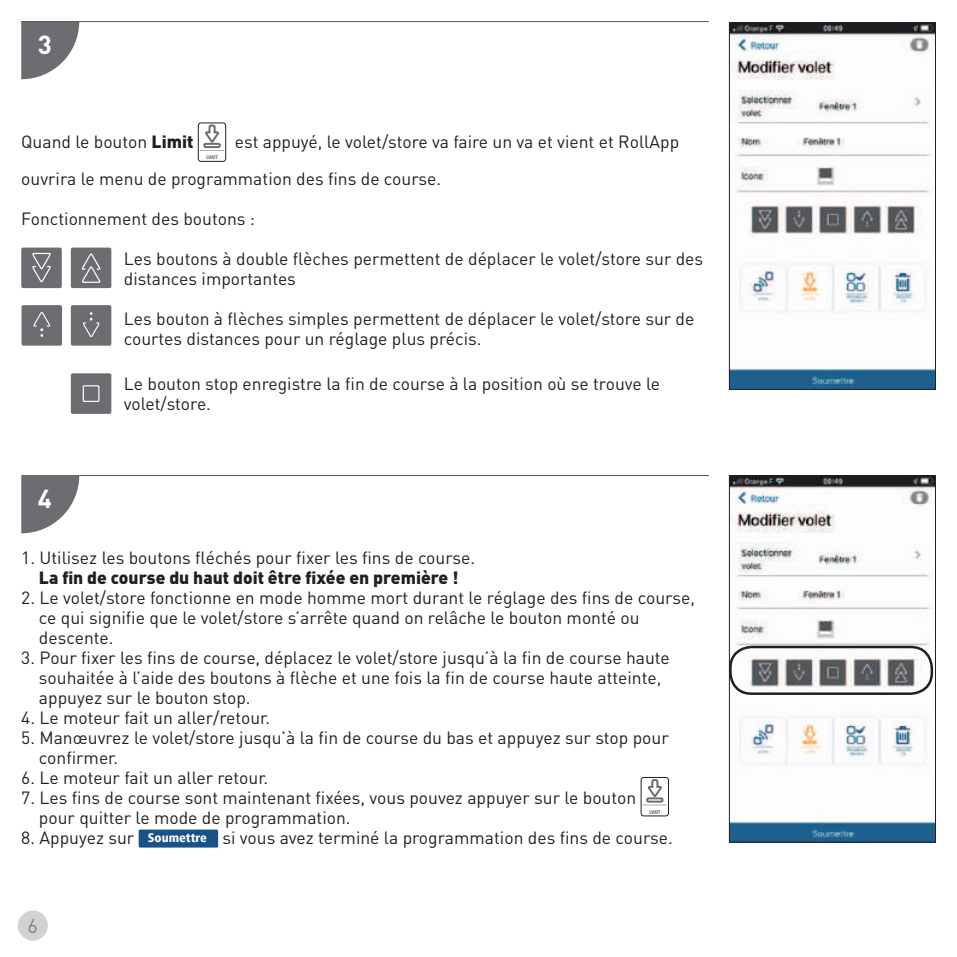
<style>
.page{position:relative;width:957px;height:957px;background:#fff}
.page>*{position:absolute;margin:0;border:0;box-sizing:border-box;transform-origin:0 0}
.t1{font:700 25.75px "DIN Pro";color:#fff}
.t2{font:20px "DIN Pro";color:#808285}
.t3{font:17.5px/20px "DIN Pro";color:#231f20}
.t4{font:900 17.5px "DIN Pro";color:#231f20}
.t5{font:800 5px "Futura LT";color:#6c6d70}
.s1{font-weight:900}
.s2{font-family:"Frutiger LT";font-weight:900;font-stretch:condensed;font-size:12.5px;color:#fff}
</style>
<div class="page">
<hr style="left:22px;top:475px;width:687px;height:1px;background:#57585a">
<svg style="left:21px;top:22px;width:58px;height:57px"></svg>
<svg style="left:21px;top:475px;width:58px;height:58px"></svg>
<hr style="left:21px;top:21px;width:688px;height:1px;background:#57585a">
<svg style="left:642px;top:779px;width:25px;height:26px"></svg>
<div style="left:640px;top:777px;width:29px;height:39px;border:1px solid #231f20;border-radius:3px"></div>
<div style="left:139px;top:829px;width:79px;height:18px;background:#1a5287"></div>
<svg style="left:200px;top:124px;width:24px;height:27px"></svg>
<div style="left:198px;top:122px;width:28px;height:40px;border:1px solid #231f20;border-radius:3px"></div>
<div style="left:22px;top:305px;width:40px;height:41px;background:#6c6d70;border-radius:2px"></div>
<svg style="left:33px;top:312px;width:17px;height:25px"></svg>
<div style="left:71px;top:373px;width:40px;height:41px;background:#6c6d70;border-radius:2px"></div>
<div style="left:83px;top:385px;width:16px;height:17px;border:1px solid #fff"></div>
<div style="left:71px;top:305px;width:40px;height:41px;background:#6c6d70;border-radius:2px"></div>
<svg style="left:83px;top:312px;width:17px;height:25px"></svg>
<div style="left:71px;top:248px;width:40px;height:40px;background:#6c6d70;border-radius:2px"></div>
<svg style="left:81px;top:253px;width:20px;height:30px"></svg>
<div style="left:21px;top:248px;width:41px;height:40px;background:#6c6d70;border-radius:2px"></div>
<svg style="left:32px;top:252px;width:19px;height:30px"></svg>
<img style="left:731px;top:25px;width:202px;height:363px">
<div style="left:729px;top:23px;width:206px;height:367px;border:1px solid #231f20"></div>
<img style="left:731px;top:477px;width:202px;height:363px">
<div style="left:729px;top:475px;width:206px;height:367px;border:1px solid #231f20"></div>
<div style="left:729px;top:646px;width:204px;height:49px;border:2px solid #231f20;border-radius:21px"></div>
<div style="left:15px;top:908px;width:35px;height:35px;background:#d1d2d4;border-radius:50%"></div>
<div style="left:13px;top:905px;width:40px;height:40px;border:5px solid #fff;border-radius:50%"></div>
<h1 class="t1" style="left:38px;top:27px;width:15px">3</h1>
<p class="t3" style="left:21px;top:122px;width:659px;line-height:37.5px;text-indent:214px">est appuyé, le volet/store va faire un va et vient et RollApp ouvrira le menu de programmation des fins de course.</p>
<p class="t3" style="left:21px;top:208px;width:235px">Fonctionnement des boutons :</p>
<p class="t3" style="left:124px;top:248px;width:581px">Les boutons à double flèches permettent de déplacer le volet/store sur des distances importantes</p>
<p class="t3" style="left:124px;top:308px;width:572px">Les bouton à flèches simples permettent de déplacer le volet/store sur de courtes distances pour un réglage plus précis.</p>
<p class="t3" style="left:124px;top:373px;width:538px">Le bouton stop enregistre la fin de course à la position où se trouve le volet/store.</p>
<p class="t3" style="left:21px;top:131px;width:174px">Quand le bouton <span class="s1">Limit</span></p>
<p class="t5" style="left:206px;top:154px;width:13px">LIMIT</p>
<h1 class="t1" style="left:38px;top:481px;width:15px">4</h1>
<p class="t3" style="left:21px;top:547px;width:455px">1. Utilisez les boutons fléchés pour fixer les fins de course.</p>
<p class="t4" style="left:39px;top:566px;width:421px">La fin de course du haut doit être fixée en première !</p>
<p class="t3" style="left:39px;top:587px;width:657px;text-indent:-18px">2. Le volet/store fonctionne en mode homme mort durant le réglage des fins de course, ce qui signifie que le volet/store s’arrête quand on relâche le bouton monté ou descente.</p>
<p class="t3" style="left:39px;top:647px;width:632px;text-indent:-18px">3. Pour fixer les fins de course, déplacez le volet/store jusqu’à la fin de course haute souhaitée à l’aide des boutons à flèche et une fois la fin de course haute atteinte, appuyez sur le bouton stop.</p>
<p class="t3" style="left:21px;top:707px;width:250px">4. Le moteur fait un aller/retour.</p>
<p class="t3" style="left:39px;top:727px;width:631px;text-indent:-18px">5. Manœuvrez le volet/store jusqu’à la fin de course du bas et appuyez sur stop pour confirmer.</p>
<p class="t3" style="left:21px;top:767px;width:249px">6. Le moteur fait un aller retour.</p>
<p class="t3" style="left:21px;top:787px;width:616px">7. Les fins de course sont maintenant fixées, vous pouvez appuyer sur le bouton</p>
<p class="t5" style="left:649px;top:808px;width:13px">LIMIT</p>
<p class="t3" style="left:39px;top:807px;width:313px">pour quitter le mode de programmation.</p>
<p class="t3" style="left:21px;top:827px;width:653px">8. Appuyez sur <span class="s2">Soumettre</span> si vous avez terminé la programmation des fins de course.</p>
<p class="t2" style="left:28px;top:912px;width:12px">6</p>
</div>
